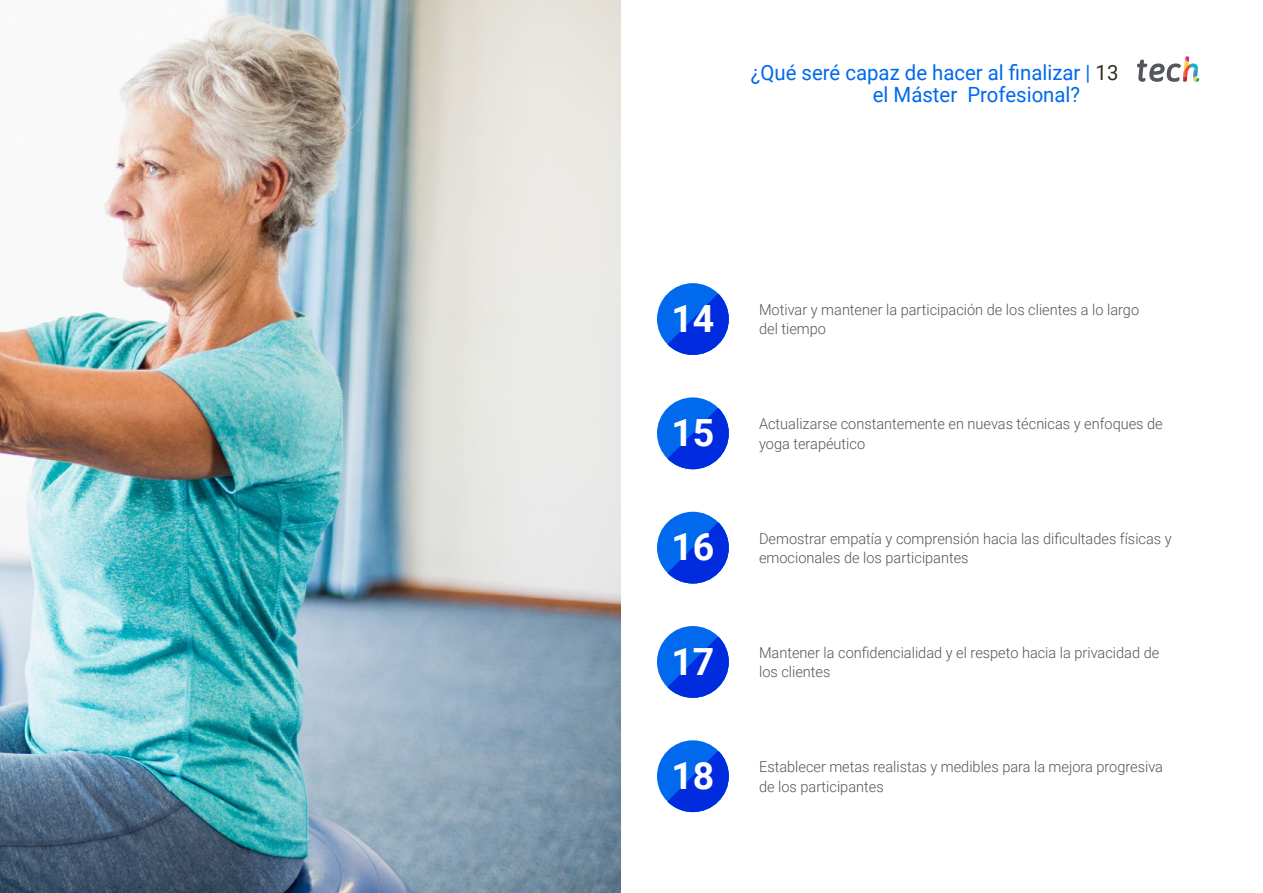
<style>
.page{position:relative;width:1263px;height:893px;background:#fff}
.page>*{position:absolute;margin:0;border:0;box-sizing:border-box;transform-origin:0 0}
.t1{font:700 37.5px "Roboto";color:#fff}
.t2{font:21px/22.5px "Roboto";color:#0169ee}
.t3{font:300 15px/19.5px "Roboto";color:#52555b}
.s1{color:#312e20}
</style>
<div class="page">
<div style="left:657px;top:512px;width:72px;height:71px;background:#0169ee;border-radius:50%"></div>
<svg style="left:667px;top:522px;width:62px;height:61px"></svg>
<div style="left:657px;top:740px;width:72px;height:72px;background:#0169ee;border-radius:50%"></div>
<svg style="left:667px;top:751px;width:62px;height:61px"></svg>
<div style="left:657px;top:626px;width:72px;height:72px;background:#0169ee;border-radius:50%"></div>
<svg style="left:667px;top:636px;width:62px;height:62px"></svg>
<div style="left:657px;top:397px;width:72px;height:72px;background:#0169ee;border-radius:50%"></div>
<svg style="left:667px;top:408px;width:62px;height:61px"></svg>
<div style="left:657px;top:283px;width:72px;height:72px;background:#0169ee;border-radius:50%"></div>
<svg style="left:667px;top:294px;width:62px;height:61px"></svg>
<img style="left:0;top:0;width:621px;height:893px">
<svg style="left:1137px;top:56px;width:62px;height:26px"></svg>
<h2 class="t2" style="left:873px;top:60px;width:247px;text-indent:-122px">¿Qué seré capaz de hacer al finalizar | <span class="s1">13 </span>el Máster Profesional?</h2>
<h1 class="t1" style="left:671px;top:292px;width:45px">14</h1>
<h1 class="t1" style="left:671px;top:406px;width:45px">15</h1>
<p class="t3" style="left:759px;top:299px;width:382px">Motivar y mantener la participación de los clientes a lo largo</p>
<p class="t3" style="left:759px;top:319px;width:68px">del tiempo</p>
<p class="t3" style="left:759px;top:414px;width:405px">Actualizarse constantemente en nuevas técnicas y enfoques de</p>
<p class="t3" style="left:759px;top:433px;width:108px">yoga terapéutico</p>
<h1 class="t1" style="left:671px;top:521px;width:45px">16</h1>
<p class="t3" style="left:759px;top:528px;width:414px">Demostrar empatía y comprensión hacia las dificultades físicas y emocionales de los participantes</p>
<h1 class="t1" style="left:671px;top:635px;width:45px">17</h1>
<p class="t3" style="left:759px;top:642px;width:402px">Mantener la confidencialidad y el respeto hacia la privacidad de los clientes</p>
<h1 class="t1" style="left:671px;top:749px;width:45px">18</h1>
<p class="t3" style="left:759px;top:756px;width:405px">Establecer metas realistas y medibles para la mejora progresiva de los participantes</p>
</div>
